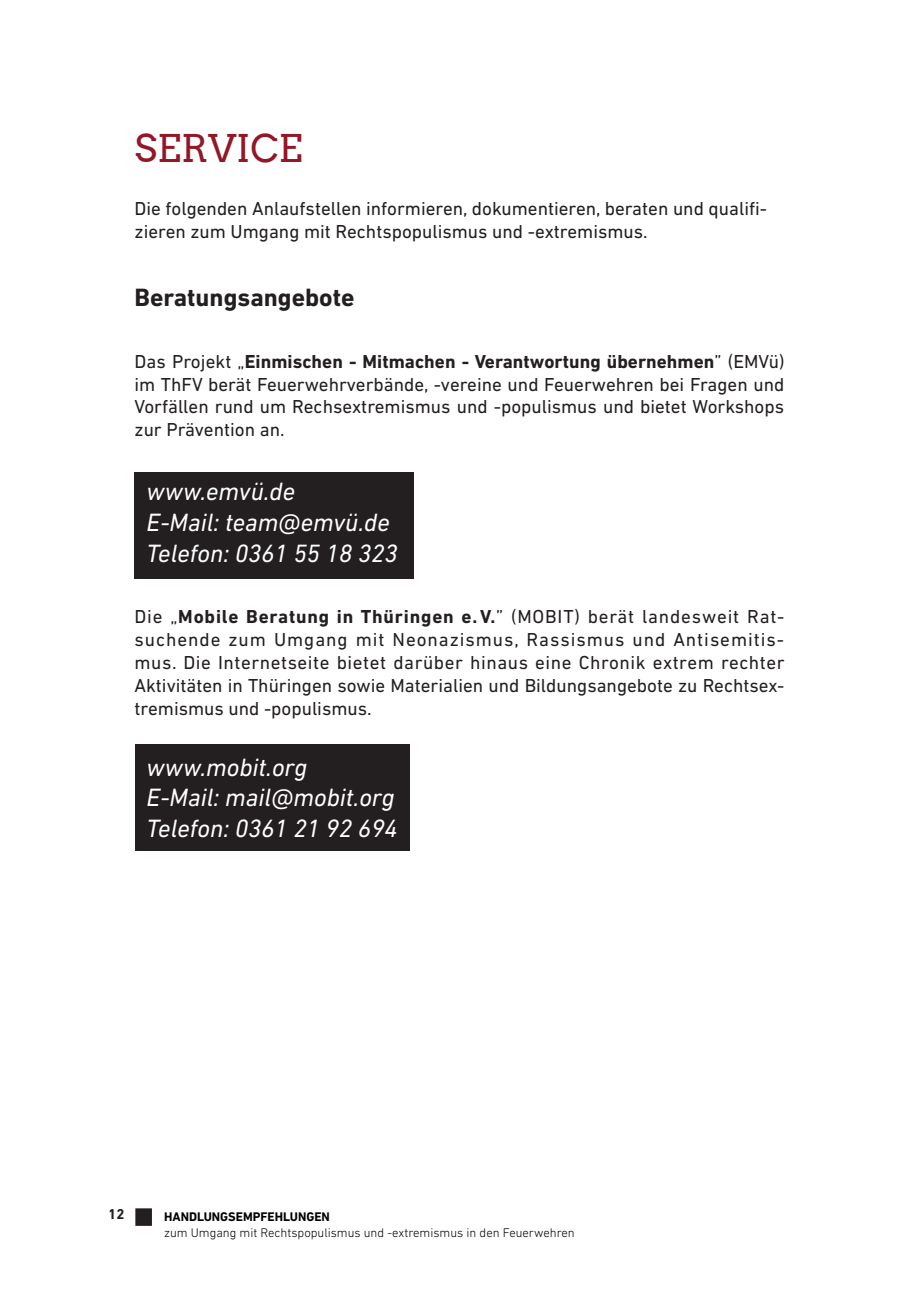
<style>
.page{position:relative;width:919px;height:1289px;background:#fff}
.page>*{position:absolute;margin:0;border:0;box-sizing:border-box;transform-origin:0 0}
.t1{font:38.25px "Arvo";color:#931827}
.t2{font:italic 25.5px/30.6px "DIN Next LT Pro";color:#fff}
.t3{font:700 25.5px "DIN Next LT Pro";color:#231f20}
.t4{font:19.05px/23px "DIN Next LT Pro";color:#231f20;text-align:justify}
.t5{font:700 14.55px "DIN Next LT Pro";color:#231f20}
.t6{font:300 12.75px "DIN Next LT Pro";color:#000}
.t7{font:700 12.75px "DIN Next LT Pro";color:#000}
.s1{font-weight:700}
</style>
<div class="page">
<div style="left:134px;top:473px;width:280px;height:106px;background:#231f20"></div>
<div style="left:135px;top:744px;width:275px;height:106px;background:#231f20"></div>
<div style="left:135px;top:1208px;width:17px;height:17px;background:#231f20"></div>
<h1 class="t1" style="left:134px;top:125px;width:169px">SERVICE</h1>
<p class="t4" style="left:134px;top:196px;width:634px">Die folgenden Anlaufstellen informieren, dokumentieren, beraten und qualifi&shy;zieren zum Umgang mit Rechtspopulismus und -extremismus.</p>
<h2 class="t3" style="left:134px;top:283px;width:221px">Beratungsangebote</h2>
<p class="t4" style="left:134px;top:349px;width:651px">Das Projekt „<span class="s1">Einmischen - Mitmachen - Verantwortung übernehmen</span>” (EMVü) im ThFV berät Feuerwehrverbände, -vereine und Feuerwehren bei Fragen und Vorfällen rund um Rechsextremismus und -populismus und bietet Workshops zur Prävention an.</p>
<h2 class="t2" style="left:147px;top:476px;width:252px">www.emvü.de<br>E-Mail: team@emvü.de<br>Telefon: 0361 55 18 323</h2>
<p class="t4" style="left:134px;top:605px;width:651px">Die „<span class="s1">Mobile Beratung in Thüringen e. V.</span>” (MOBIT) berät landesweit Rat&shy;suchende zum Umgang mit Neonazismus, Rassismus und Antisemitis&shy;mus. Die Internetseite bietet darüber hinaus eine Chronik extrem rechter Aktivitäten in Thüringen sowie Materialien und Bildungsangebote zu Rechtsex&shy;tremismus und -populismus.</p>
<h2 class="t2" style="left:147px;top:751px;width:252px">www.mobit.org<br>E-Mail: mail@mobit.org<br>Telefon: 0361 21 92 694</h2>
<p class="t5" style="left:108px;top:1205px;width:18px">12</p>
<p class="t7" style="left:164px;top:1209px;width:167px">HANDLUNGSEMPFEHLUNGEN</p>
<p class="t6" style="left:164px;top:1224px;width:412px">zum Umgang mit Rechtspopulismus und -extremismus in den Feuerwehren</p>
</div>
